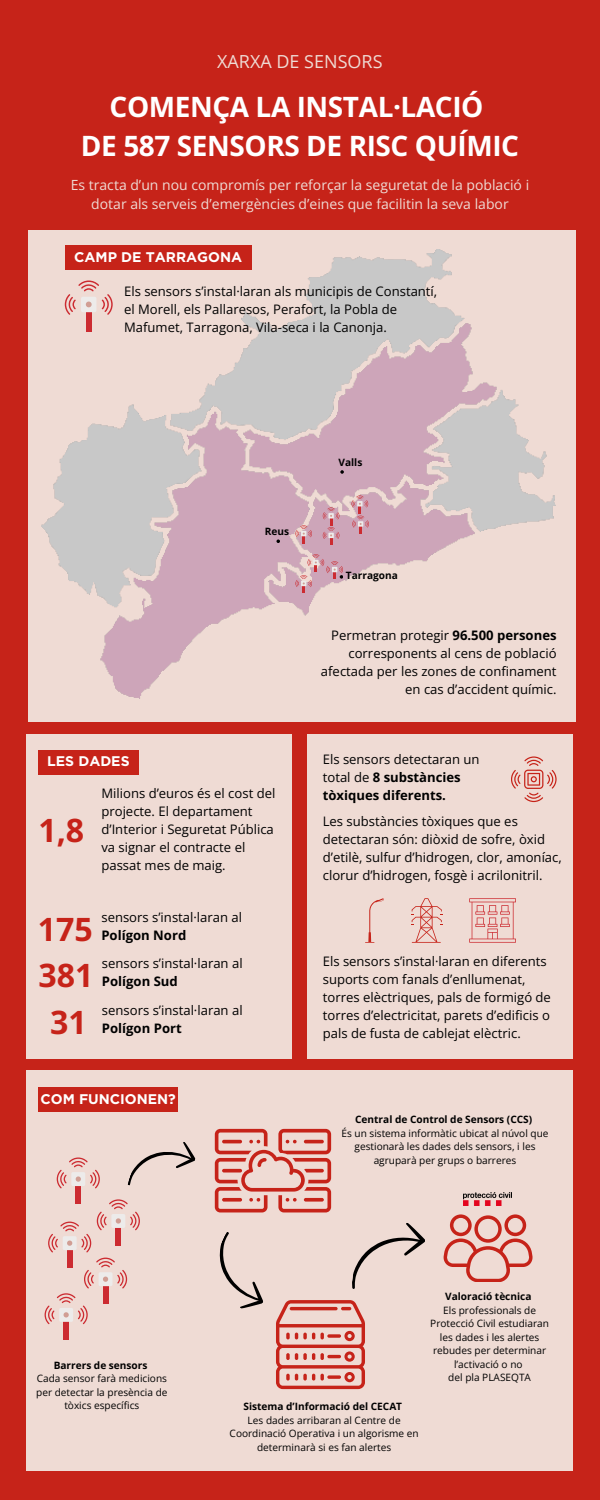
<style>
.page{position:relative;width:600px;height:1500px;background:#c62319}
.page>*{position:absolute;margin:0;border:0;box-sizing:border-box;transform-origin:0 0}
.t1{font:700 32.1px "Open Sans";color:#c62319}
.t2{font:700 28px/39px "Open Sans";letter-spacing:-.015em;color:#fff;text-align:center}
.t3{font:18px "Open Sans";color:#efdbd4}
.t4{font:14px/19.5px "Open Sans";color:#efdbd4;text-align:center}
.t5{font:700 14px "Gotham";color:#fff}
.t6{font:13.1px/18px "Open Sans";color:#000}
.t7{font:700 13.1px/18px "Open Sans";color:#000}
.t8{font:10.1px/13.5px "Open Sans";color:#000;text-align:center}
.t9{font:700 10.1px "Open Sans";color:#000}
.s1{font-weight:700}
.s2{font-weight:400}
</style>
<div class="page">
<div style="left:29px;top:230px;width:547px;height:492px;background:#efdbd4"></div>
<div style="left:26px;top:734px;width:266px;height:325px;background:#efdbd4"></div>
<div style="left:308px;top:734px;width:265px;height:325px;background:#efdbd4"></div>
<div style="left:26px;top:1070px;width:546px;height:401px;background:#efdbd4"></div>
<img style="left:41px;top:250px;width:514px;height:448px">
<div style="left:65px;top:245px;width:187px;height:24px;background:#c62319"></div>
<svg style="left:276px;top:539px;width:4px;height:4px"></svg>
<svg style="left:340px;top:470px;width:4px;height:4px"></svg>
<svg style="left:295px;top:525px;width:17px;height:18px"></svg>
<svg style="left:295px;top:554px;width:48px;height:39px"></svg>
<div style="left:86px;top:311px;width:6px;height:20px;background:#cc2b31"></div>
<svg style="left:65px;top:281px;width:48px;height:34px"></svg>
<svg style="left:352px;top:495px;width:17px;height:38px"></svg>
<svg style="left:323px;top:507px;width:16px;height:38px"></svg>
<div style="left:38px;top:750px;width:101px;height:24px;background:#c62319"></div>
<svg style="left:511px;top:757px;width:46px;height:45px"></svg>
<svg style="left:368px;top:898px;width:16px;height:44px"></svg>
<svg style="left:411px;top:898px;width:32px;height:44px"></svg>
<svg style="left:469px;top:898px;width:47px;height:44px"></svg>
<div style="left:38px;top:1088px;width:140px;height:24px;background:#c62319"></div>
<img style="left:464px;top:1193px;width:48px;height:13px">
<svg style="left:443px;top:1214px;width:90px;height:68px"></svg>
<svg style="left:45px;top:1129px;width:380px;height:260px"></svg>
<h6 class="t3" style="left:217px;top:48px;width:167px">XARXA DE SENSORS</h6>
<h5 class="t2" style="left:81px;top:86px;width:440px">COMENÇA LA INSTAL·LACIÓ<br>DE 587 SENSORS DE RISC QUÍMIC</h5>
<p class="t4" style="left:71px;top:175px;width:460px">Es tracta d’un nou compromís per reforçar la seguretat de la població i dotar als serveis d’emergències d’eines que facilitin la seva labor</p>
<h3 class="t5" style="left:74px;top:248px;width:169px">CAMP DE TARRAGONA</h3>
<p class="t6" style="left:124px;top:282px;width:315px">Els sensors s’instal·laran als municipis de Constantí, el Morell, els Pallaresos, Perafort, la Pobla de<br>Mafumet, Tarragona, Vila-seca i la Canonja.</p>
<p class="t5" style="left:47px;top:753px;width:84px">LES DADES</p>
<h2 class="t9" style="left:265px;top:524px;width:26px">Reus</h2>
<p class="t1" style="left:38px;top:807px;width:47px">1,8</p>
<p class="t6" style="left:101px;top:784px;width:175px">Milions d’euros és el cost del projecte. El departament d’Interior i Seguretat Pública va signar el contracte el passat mes de maig.</p>
<p class="t1" style="left:38px;top:906px;width:57px">175</p>
<p class="t6" style="left:101px;top:907px;width:142px">sensors s’instal·laran al<br><span class="s1">Polígon Nord</span></p>
<p class="t1" style="left:38px;top:953px;width:57px">381</p>
<p class="t6" style="left:102px;top:954px;width:142px">sensors s’instal·laran al<br><span class="s1">Polígon Sud</span></p>
<h6 class="t1" style="left:50px;top:1000px;width:38px">31</h6>
<h5 class="t6" style="left:102px;top:1001px;width:142px">sensors s’instal·laran al<br><span class="s1">Polígon Port</span></h5>
<p class="t5" style="left:41px;top:1091px;width:137px">COM FUNCIONEN?</p>
<h4 class="t9" style="left:339px;top:455px;width:25px">Valls</h4>
<h5 class="t9" style="left:346px;top:568px;width:53px">Tarragona</h5>
<h6 class="t6" style="left:321px;top:626px;width:237px;text-align:right">Permetran protegir <span class="s1">96.500 persones </span>corresponents al cens de població afectada per les zones de confinament en cas d’accident químic.</h6>
<h4 class="t7" style="left:323px;top:750px;width:158px"><span class="s2">Els sensors detectaran un total de</span> 8 substàncies tòxiques diferents.</h4>
<h1 class="t6" style="left:323px;top:811px;width:241px">Les substàncies tòxiques que es detectaran són: diòxid de sofre, òxid d’etilè, sulfur d’hidrogen, clor, amoníac, clorur d’hidrogen, fosgè i acrilonitril.</h1>
<h5 class="t6" style="left:323px;top:951px;width:230px">Els sensors s’instal·laran en diferents suports com fanals d’enllumenat, torres elèctriques, pals de formigó de torres d’electricitat, parets d’edificis o pals de fusta de cablejat elèctric.</h5>
<h1 class="t9" style="left:355px;top:1113px;width:179px">Central de Control de Sensors (CCS)</h1>
<h1 class="t8" style="left:341px;top:1126px;width:209px">És un sistema informàtic ubicat al núvol que gestionarà les dades dels sensors, i les agruparà per grups o barreres</h1>
<p class="t9" style="left:54px;top:1358px;width:95px">Barrers de sensors</p>
<h5 class="t8" style="left:36px;top:1372px;width:133px">Cada sensor farà medicions per detectar la presència de tòxics específics</h5>
<h5 class="t9" style="left:244px;top:1400px;width:160px">Sistema d’Informació del CECAT</h5>
<h5 class="t8" style="left:230px;top:1413px;width:191px">Les dades arribaran al Centre de<br>Coordinació Operativa i un algorisme en determinarà si es fan alertes</h5>
<h5 class="t9" style="left:445px;top:1289px;width:88px">Valoració tècnica</h5>
<p class="t8" style="left:430px;top:1303px;width:120px">Els professionals de<br>Protecció Civil estudiaran les dades i les alertes rebudes per determinar l’activació o no</p>
<h5 class="t8" style="left:448px;top:1370px;width:84px">del pla PLASEQTA</h5>
</div>
